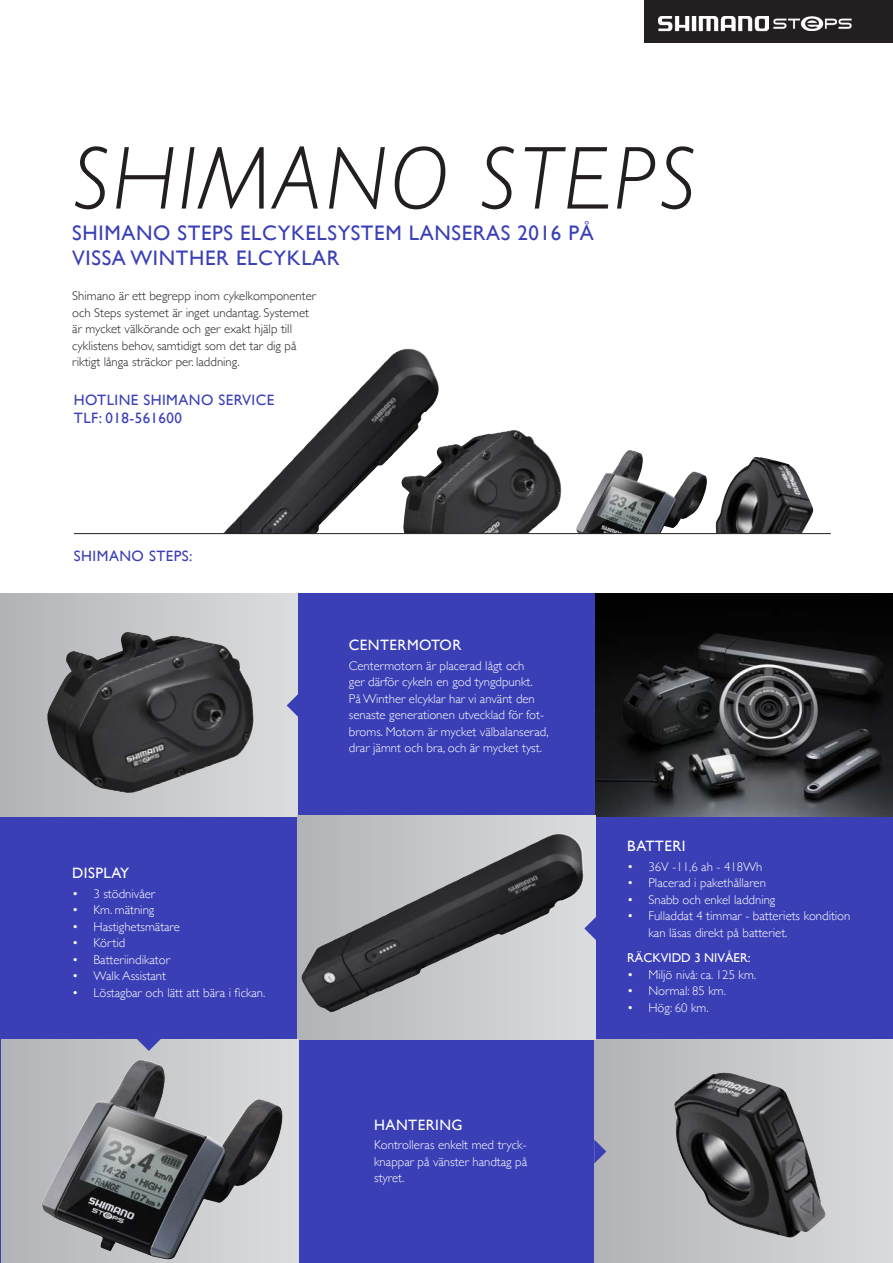
<style>
.page{position:relative;width:893px;height:1263px;background:#fff}
.page>*{position:absolute;margin:0;border:0;box-sizing:border-box;transform-origin:0 0}
.Overskrift_Image{font:italic 300 90px "Gill Sans";letter-spacing:.03em;color:#231f20}
.Mellemrubrik_Image{font:21px/25.2px "Gill Sans";letter-spacing:.03em;color:#3b3fb6}
.Mellemrubrik{font:15px "Gill Sans";letter-spacing:.03em;color:#3b3fb6}
.Mellemrubrik-2{font:15px "Gill Sans";letter-spacing:.03em;color:#fff}
.Brødtekst{font:300 12.75px/16.5px "Gill Sans";color:#fff}
.Brødtekst-2{font:300 12.75px/16.5px "Gill Sans";color:#231f20}
.Brødtekst-3{font:12.75px "Gill Sans";color:#fff}
</style>
<div class="page">
<img style="left:223px;top:348px;width:216px;height:185px">
<img style="left:401px;top:430px;width:161px;height:103px">
<img style="left:576px;top:450px;width:131px;height:83px">
<img style="left:715px;top:457px;width:98px;height:76px">
<hr style="left:74px;top:533px;width:757px;height:1px;background:#231f20">
<div style="left:644px;top:0;width:249px;height:43px;background:#231f20"></div>
<div style="left:0;top:594px;width:893px;height:669px;background:#3b3fb6"></div>
<img style="left:595px;top:594px;width:298px;height:223px">
<div style="left:595px;top:1040px;width:298px;height:223px;background:linear-gradient(to right,#b2b3b7,#dadbdd)"></div>
<svg style="left:594px;top:1139px;width:12px;height:24px"></svg>
<div style="left:0;top:594px;width:298px;height:223px;background:linear-gradient(to right,#b2b3b7,#dcddde)"></div>
<svg style="left:287px;top:693px;width:11px;height:24px"></svg>
<div style="left:298px;top:816px;width:297px;height:224px;background:linear-gradient(to right,#b2b3b7,#dcddde)"></div>
<svg style="left:585px;top:916px;width:11px;height:24px"></svg>
<div style="left:1px;top:1040px;width:298px;height:223px;background:linear-gradient(to right,#b2b3b7,#dcddde)"></div>
<svg style="left:137px;top:1039px;width:24px;height:12px"></svg>
<img style="left:47px;top:632px;width:207px;height:161px">
<img style="left:42px;top:1059px;width:240px;height:200px">
<img style="left:674px;top:1072px;width:153px;height:166px">
<img style="left:301px;top:833px;width:284px;height:180px">
<img style="left:659px;top:16px;width:110px;height:16px">
<img style="left:773px;top:16px;width:79px;height:14px">
<p class="Overskrift_Image" style="left:72px;top:128px;width:625px">SHIMANO STEPS</p>
<p class="Mellemrubrik_Image" style="left:72px;top:220px;width:523px">SHIMANO STEPS ELCYKELSYSTEM LANSERAS 2016 PÅ<br>VISSA WINTHER ELCYKLAR</p>
<p class="Brødtekst-2" style="left:72px;top:287px;width:245px">Shimano är ett begrepp inom cykelkomponenter och Steps systemet är inget undantag. Systemet är mycket välkörande och ger exakt hjälp till cyklistens behov, samtidigt som det tar dig på riktigt långa sträckor per. laddning.</p>
<p class="Mellemrubrik" style="left:74px;top:391px;width:202px">HOTLINE SHIMANO SERVICE</p>
<p class="Mellemrubrik" style="left:74px;top:409px;width:110px">TLF: 018-561600</p>
<p class="Mellemrubrik" style="left:74px;top:547px;width:120px">SHIMANO STEPS:</p>
<p class="Mellemrubrik-2" style="left:72px;top:864px;width:58px">DISPLAY</p>
<p class="Brødtekst" style="left:72px;top:885px;width:84px">• 3 stödnivåer</p>
<p class="Brødtekst" style="left:72px;top:901px;width:84px">• Km. mätning</p>
<p class="Brødtekst" style="left:72px;top:918px;width:109px">• Hastighetsmätare</p>
<p class="Brødtekst" style="left:72px;top:934px;width:54px">• Körtid</p>
<p class="Brødtekst" style="left:72px;top:951px;width:99px">• Batteriindikator</p>
<p class="Brødtekst" style="left:72px;top:967px;width:95px">• Walk Assistant</p>
<p class="Brødtekst" style="left:72px;top:984px;width:195px">• Löstagbar och lätt att bära i fickan.</p>
<p class="Mellemrubrik-2" style="left:349px;top:636px;width:114px">CENTERMOTOR</p>
<p class="Brødtekst" style="left:349px;top:657px;width:201px">Centermotorn är placerad lågt och<br>ger därför cykeln en god tyngdpunkt.<br>På Winther elcyklar har vi använt den senaste generationen utvecklad för fot&shy;broms. Motorn är mycket välbalanserad, drar jämnt och bra, och är mycket tyst.</p>
<p class="Mellemrubrik-2" style="left:374px;top:1116px;width:90px">HANTERING</p>
<p class="Brødtekst" style="left:374px;top:1136px;width:154px;text-align:justify">Kontrolleras enkelt med tryck&shy;knappar på vänster handtag på styret.</p>
<p class="Mellemrubrik-2" style="left:627px;top:837px;width:60px">BATTERI</p>
<p class="Brødtekst" style="left:627px;top:858px;width:137px">• 36V -11,6 ah - 418Wh</p>
<p class="Brødtekst" style="left:627px;top:874px;width:140px">• Placerad i pakethållaren</p>
<p class="Brødtekst" style="left:627px;top:891px;width:150px">• Snabb och enkel laddning</p>
<p class="Brødtekst" style="left:627px;top:907px;width:225px">• Fulladdat 4 timmar - batteriets kondition</p>
<p class="Brødtekst" style="left:648px;top:924px;width:141px">kan läsas direkt på batteriet.</p>
<p class="Brødtekst-3" style="left:627px;top:950px;width:125px">RÄCKVIDD 3 NIVÅER:</p>
<p class="Brødtekst" style="left:627px;top:966px;width:130px">• Miljö nivå: ca. 125 km.</p>
<p class="Brødtekst" style="left:627px;top:982px;width:100px">• Normal: 85 km.</p>
<p class="Brødtekst" style="left:627px;top:999px;width:83px">• Hög: 60 km.</p>
</div>
